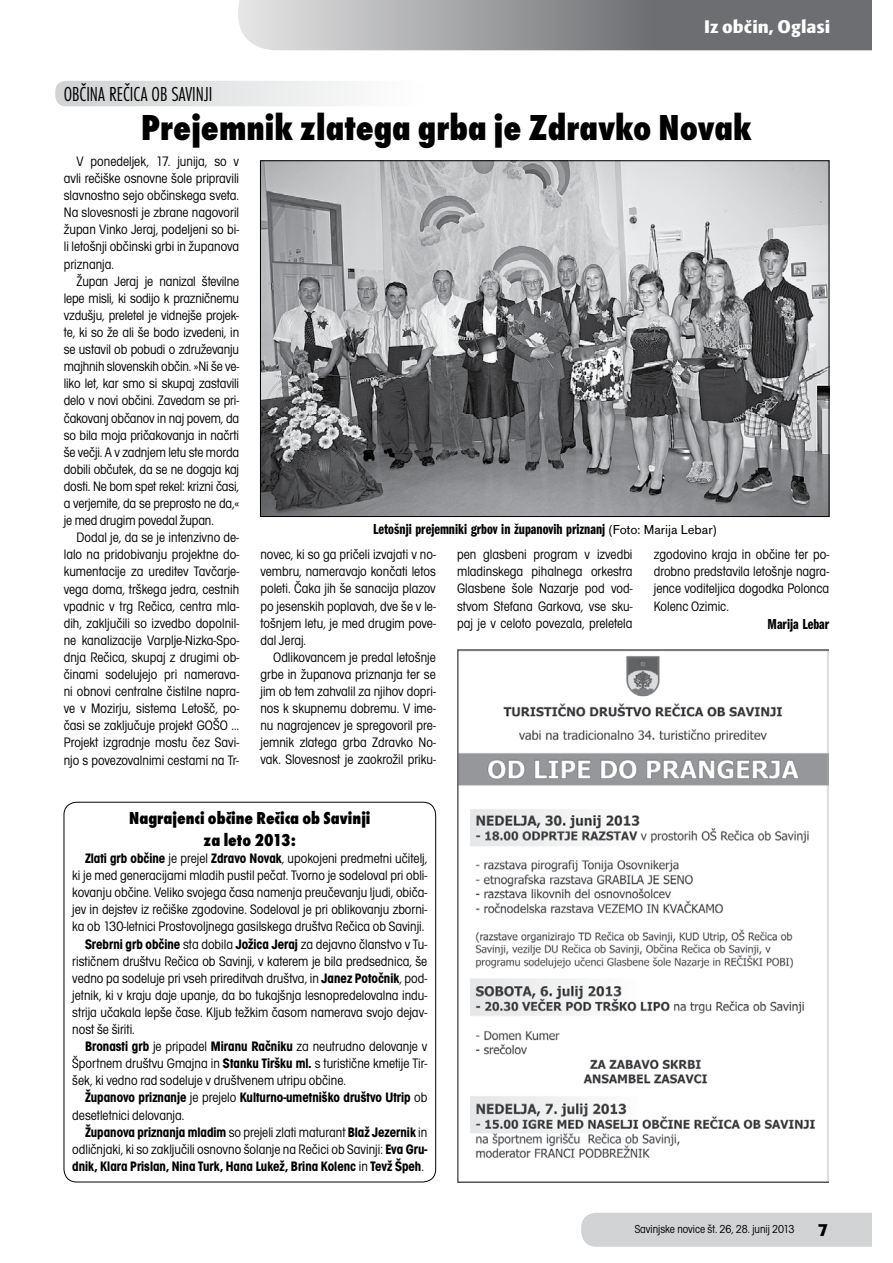
<style>
.page{position:relative;width:893px;height:1263px;background:#fff}
.page>*{position:absolute;margin:0;border:0;box-sizing:border-box;transform-origin:0 0}
.t1{font:37.5px "Futura TEE Extr Bold Cond";color:#000}
.t2{font:21px "Futura TEE Ligh Cond";color:#000}
.t3{font:18px/21.6px "Futura TEE Extr Bold Cond";color:#000;text-align:center}
.t4{font:18px "Skoda Sans Black CE";color:#fff}
.t5{font:900 18px "Skoda Sans";color:#000}
.t6{font:15px "Franklin Got Itc TEE Demi Comp";color:#000}
.t7{font:condensed 14.25px/17.1px "Avant Gar Got Itc TEE";color:#000;text-align:justify}
.t8{font:700 condensed 14.25px "Avant Gar Got Itc TEE";color:#000}
.t9{font:condensed 12px "Avant Gar Got Itc TEE";color:#000}
.s1{font-family:"Accius TEE";font-size:13.5px}
.s2{font-weight:700}
.s3{font-weight:400}
</style>
<div class="page">
<svg style="left:238px;top:0;width:634px;height:50px;background:#949597"></svg>
<div style="left:581px;top:1213px;width:291px;height:34px;background:#d1d3d4"></div>
<div style="left:64px;top:802px;width:372px;height:380px;border:1px solid #000;border-radius:13px"></div>
<div style="left:55px;top:81px;width:370px;height:25px;background:linear-gradient(to right,#cfd1d2,#fff);border-radius:10px"></div>
<img style="left:457px;top:649px;width:371px;height:533px">
<img style="left:262px;top:163px;width:565px;height:352px">
<p class="t4" style="left:704px;top:16px;width:128px">Iz občin, Oglasi</p>
<h2 class="t2" style="left:64px;top:82px;width:150px">OBČINA REČICA OB SAVINJI</h2>
<h1 class="t1" style="left:141px;top:106px;width:612px">Prejemnik zlatega grba je Zdravko Novak</h1>
<p class="t7" style="left:64px;top:153px;width:177px;text-indent:13px">V ponedeljek, 17. junija, so v avli rečiške osnovne šole pripravili slavnostno sejo občinskega sveta.<br>Na slovesnosti je zbrane nagovoril župan Vinko Jeraj, podeljeni so bi&shy;li letošnji občinski grbi in županova priznanja.</p>
<p class="t7" style="left:64px;top:273px;width:177px;text-indent:13px">Župan Jeraj je nanizal številne lepe misli, ki sodijo k prazničnemu vzdušju, preletel je vidnejše projek&shy;te, ki so že ali še bodo izvedeni, in se ustavil ob pobudi o združevanju majhnih slovenskih občin. »Ni še ve&shy;liko let, kar smo si skupaj zastavili delo v novi občini. Zavedam se pri&shy;čakovanj občanov in naj povem, da so bila moja pričakovanja in načrti še večji. A v zadnjem letu ste morda dobili občutek, da se ne dogaja kaj dosti. Ne bom spet rekel: krizni časi, a verjemite, da se preprosto ne da,« je med drugim povedal župan.</p>
<p class="t7" style="left:64px;top:529px;width:177px;text-indent:13px">Dodal je, da se je intenzivno de&shy;lalo na pridobivanju projektne do&shy;kumentacije za ureditev Tavčarje&shy;vega doma, trškega jedra, cestnih vpadnic v trg Rečica, centra mla&shy;dih, zaključili so izvedbo dopolnil&shy;ne kanalizacije Varplje-Nizka-Spo&shy;dnja Rečica, skupaj z drugimi ob&shy;činami sodelujejo pri namerava&shy;ni obnovi centralne čistilne napra&shy;ve v Mozirju, sistema Letošč, po&shy;časi se zaključuje projekt GOŠO … Projekt izgradnje mostu čez Savi&shy;njo s povezovalnimi cestami na Tr-</p>
<p class="t6" style="left:373px;top:520px;width:345px">Letošnji prejemniki grbov in županovih priznanj <span class="s1">(Foto: Marija Lebar)</span></p>
<p class="t7" style="left:260px;top:546px;width:177px">novec, ki so ga pričeli izvajati v no&shy;vembru, nameravajo končati letos poleti. Čaka jih še sanacija plazov po jesenskih poplavah, dve še v le&shy;tošnjem letu, je med drugim pove&shy;dal Jeraj.</p>
<p class="t7" style="left:260px;top:649px;width:177px;text-indent:13px">Odlikovancem je predal letošnje grbe in županova priznanja ter se jim ob tem zahvalil za njihov dopri&shy;nos k skupnemu dobremu. V ime&shy;nu nagrajencev je spregovoril pre&shy;jemnik zlatega grba Zdravko No&shy;vak. Slovesnost je zaokrožil priku-</p>
<p class="t7" style="left:457px;top:546px;width:177px">pen glasbeni program v izvedbi mladinskega pihalnega orkestra Glasbene šole Nazarje pod vod&shy;stvom Stefana Garkova, vse sku&shy;paj je v celoto povezala, preletela</p>
<p class="t7" style="left:654px;top:546px;width:177px">zgodovino kraja in občine ter po&shy;drobno predstavila letošnje nagra&shy;jence voditeljica dogodka Polonca Kolenc Ozimic.</p>
<p class="t6" style="left:767px;top:615px;width:63px">Marija Lebar</p>
<p class="t3" style="left:129px;top:808px;width:243px">Nagrajenci občine Rečica ob Savinji za leto 2013:</p>
<p class="t7" style="left:85px;top:850px;width:344px"><span class="s2">Zlati grb občine</span> je prejel <span class="s2">Zdravo Novak</span>, upokojeni predmetni učitelj,</p>
<p class="t7" style="left:72px;top:867px;width:357px">ki je med generacijami mladih pustil pečat. Tvorno je sodeloval pri obli-</p>
<p class="t7" style="left:72px;top:884px;width:357px">kovanju občine. Veliko svojega časa namenja preučevanju ljudi, običa-</p>
<p class="t7" style="left:72px;top:901px;width:357px">jev in dejstev iz rečiške zgodovine. Sodeloval je pri oblikovanju zborni-</p>
<p class="t7" style="left:72px;top:918px;width:354px">ka ob 130-letnici Prostovoljnega gasilskega društva Rečica ob Savinji.</p>
<p class="t7" style="left:85px;top:935px;width:344px"><span class="s2">Srebrni grb občine</span> sta dobila <span class="s2">Jožica Jeraj</span> za dejavno članstvo v Tu-</p>
<p class="t7" style="left:72px;top:952px;width:357px">rističnem društvu Rečica ob Savinji, v katerem je bila predsednica, še</p>
<p class="t7" style="left:72px;top:970px;width:357px">vedno pa sodeluje pri vseh prireditvah društva, in <span class="s2">Janez Potočnik</span>, pod-</p>
<p class="t7" style="left:72px;top:987px;width:357px">jetnik, ki v kraju daje upanje, da bo tukajšnja lesnopredelovalna indu-</p>
<p class="t7" style="left:72px;top:1004px;width:357px">strija učakala lepše čase. Kljub težkim časom namerava svojo dejav-</p>
<p class="t7" style="left:72px;top:1021px;width:64px">nost še širiti.</p>
<p class="t7" style="left:85px;top:1038px;width:344px"><span class="s2">Bronasti grb</span> je pripadel <span class="s2">Miranu Račniku</span> za neutrudno delovanje v</p>
<p class="t7" style="left:72px;top:1055px;width:357px">Športnem društvu Gmajna in <span class="s2">Stanku Tiršku ml.</span> s turistične kmetije Tir-</p>
<p class="t7" style="left:72px;top:1072px;width:275px">šek, ki vedno rad sodeluje v društvenem utripu občine.</p>
<p class="t8" style="left:85px;top:1089px;width:344px">Županovo priznanje <span class="s3">je prejelo</span> Kulturno-umetniško društvo Utrip <span class="s3">ob</span></p>
<p class="t7" style="left:72px;top:1106px;width:114px">desetletnici delovanja.</p>
<p class="t8" style="left:85px;top:1123px;width:344px">Županova priznanja mladim <span class="s3">so prejeli zlati maturant</span> Blaž Jezernik <span class="s3">in</span></p>
<p class="t7" style="left:72px;top:1141px;width:357px">odličnjaki, ki so zaključili osnovno šolanje na Rečici ob Savinji: <span class="s2">Eva Gru-</span></p>
<p class="t8" style="left:72px;top:1158px;width:353px">dnik, Klara Prislan, Nina Turk, Hana Lukež, Brina Kolenc <span class="s3">in</span> Tevž Špeh<span class="s3">.</span></p>
<p class="t9" style="left:635px;top:1222px;width:161px">Savinjske novice št. 26, 28. junij 2013</p>
<p class="t5" style="left:818px;top:1219px;width:12px">7</p>
</div>
